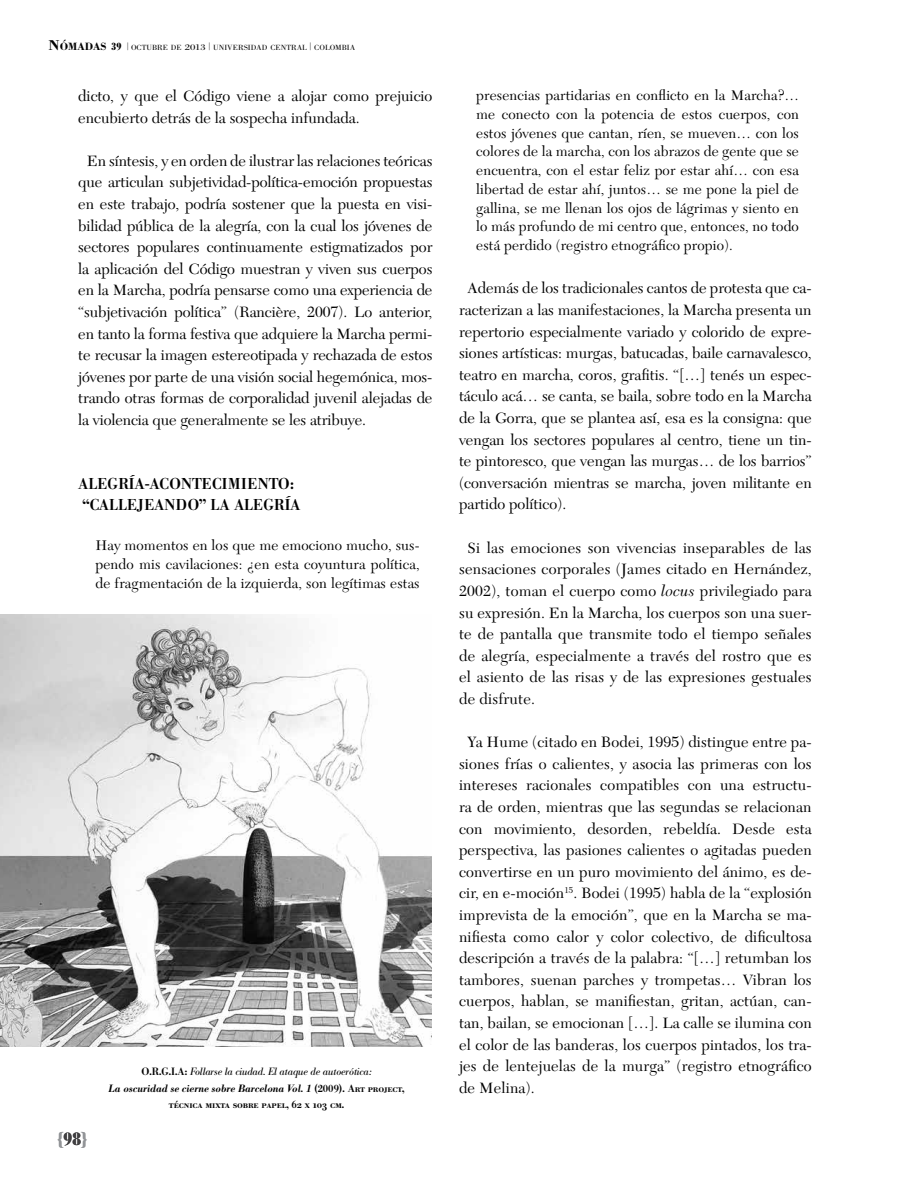
<style>
.page{position:relative;width:915px;height:1191px;background:#fff}
.page>*{position:absolute;margin:0;border:0;box-sizing:border-box;transform-origin:0 0}
.t1{font:700 condensed 18px "Bodoni BE";color:#939598}
.t2{font:15.6px/21.6px "New Caledonia LT Std";color:#000;text-align:justify}
.t3{font:500 15.6px/21px "Bodoni BE";letter-spacing:.02em;color:#000;scale:.95 1}
.t4{font:14.55px/18.8px "New Caledonia LT Std";letter-spacing:.01em;color:#000;text-align:justify}
.t5{font:italic 10.5px/16.5px "Bodoni BE";letter-spacing:-.01em;color:#000;text-align:center}
.t6{font:10.5px "Bodoni BE Medium SC";letter-spacing:-.01em;color:#000}
.t7{font:7.8px "Bodoni";color:#000;scale:1.09 1}
.s1{font-weight:700;font-size:14.7px}
.s2{font-weight:700;font-size:10.95px}
.s3{font-family:"Bodoni BE";font-weight:700;font-stretch:condensed;font-size:10.5px}
.s4{font-size:11.1px}
.s5{font-size:8.55px}
.s6{color:#414042}
.s7{font-weight:500;font-style:normal}
.s8{font-weight:500}
.s9{font-family:"Bodoni BE Medium SC";font-style:normal}
.s10{font-style:italic}
</style>
<div class="page">
<img style="left:0;top:614px;width:431px;height:432px">
<p class="t7" style="left:48px;top:43px;width:283px"><span class="s1">N</span><span class="s2">ÓMADAS</span> <span class="s3">39</span> <span class="s4">|</span> OCTUBRE DE <span class="s5">2013</span> <span class="s4">|</span> UNIVERSIDAD CENTRAL <span class="s4">|</span> COLOMBIA</p>
<p class="t2" style="left:78px;top:85px;width:355px">dicto, y que el Código viene a alojar como prejuicio encubierto detrás de la sospecha infundada.</p>
<p class="t2" style="left:78px;top:150px;width:355px;text-indent:9px">En síntesis, y en orden de ilustrar las relaciones teóricas que articulan subjetividad-política-emoción propuestas en este trabajo, podría sostener que la puesta en visi&shy;bilidad pública de la alegría, con la cual los jóvenes de sectores populares continuamente estigmatizados por la aplicación del Código muestran y viven sus cuerpos en la Marcha, podría pensarse como una experiencia de “subjetivación política” (Rancière, 2007). Lo anterior, en tanto la forma festiva que adquiere la Marcha permi&shy;te recusar la imagen estereotipada y rechazada de estos jóvenes por parte de una visión social hegemónica, mos&shy;trando otras formas de corporalidad juvenil alejadas de la violencia que generalmente se les atribuye.</p>
<p class="t3" style="left:78px;top:473px;width:235px">ALEGRÍA-ACONTECIMIENTO: “CALLEJEAND O” LA ALEGRÍA</p>
<p class="t4" style="left:95px;top:536px;width:325px">Hay momentos en los que me emociono mucho, sus&shy;pendo mis cavilaciones: ¿en esta coyuntura política, de fragmentación de la izquierda, son legítimas estas</p>
<p class="t1" style="left:57px;top:1128px;width:32px">{<span class="s6">98</span>}</p>
<p class="t5" style="left:109px;top:1064px;width:297px"><span class="s7">O.R.G.I.A:</span> Follarse la ciudad. El ataque de autoerótica:<br><span class="s8">La oscuridad se cierne sobre Barcelona Vol. 1</span> <span class="s7">(2009).</span> <span class="s9">Art project,</span></p>
<p class="t6" style="left:169px;top:1098px;width:177px">técnica mixta sobre papel, 62 x 103 cm.</p>
<p class="t4" style="left:476px;top:86px;width:324px">presencias partidarias en conflicto en la Marcha?… me conecto con la potencia de estos cuerpos, con estos jóvenes que cantan, ríen, se mueven… con los colores de la marcha, con los abrazos de gente que se encuentra, con el estar feliz por estar ahí… con esa libertad de estar ahí, juntos… se me pone la piel de gallina, se me llenan los ojos de lágrimas y siento en lo más profundo de mi centro que, entonces, no todo está perdido (registro etnográfico propio).</p>
<p class="t2" style="left:459px;top:278px;width:354px;text-indent:9px">Además de los tradicionales cantos de protesta que ca&shy;racterizan a las manifestaciones, la Marcha presenta un repertorio especialmente variado y colorido de expre&shy;siones artísticas: murgas, batucadas, baile carnavalesco, teatro en marcha, coros, grafitis. “[…] tenés un espec&shy;táculo acá… se canta, se baila, sobre todo en la Marcha de la Gorra, que se plantea así, esa es la consigna: que vengan los sectores populares al centro, tiene un tin&shy;te pintoresco, que vengan las murgas… de los barrios” (conversación mientras se marcha, joven militante en partido político).</p>
<p class="t2" style="left:459px;top:537px;width:354px;text-indent:9px">Si las emociones son vivencias inseparables de las sensaciones corporales (James citado en Hernández, 2002), toman el cuerpo como <span class="s10">locus</span> privilegiado para su expresión. En la Marcha, los cuerpos son una suer&shy;te de pantalla que transmite todo el tiempo señales de alegría, especialmente a través del rostro que es el asiento de las risas y de las expresiones gestuales de disfrute.</p>
<p class="t2" style="left:459px;top:731px;width:354px;text-indent:9px">Ya Hume (citado en Bodei, 1995) distingue entre pa&shy;siones frías o calientes, y asocia las primeras con los intereses racionales compatibles con una estructu&shy;ra de orden, mientras que las segundas se relacionan con movimiento, desorden, rebeldía. Desde esta perspectiva, las pasiones calientes o agitadas pueden convertirse en un puro movimiento del ánimo, es de&shy;cir, en e-moción<sup>15</sup>. Bodei (1995) habla de la “explosión imprevista de la emoción”, que en la Marcha se ma&shy;nifiesta como calor y color colectivo, de dificultosa descripción a través de la palabra: “[…] retumban los tambores, suenan parches y trompetas… Vibran los cuerpos, hablan, se manifiestan, gritan, actúan, can&shy;tan, bailan, se emocionan […]. La calle se ilumina con el color de las banderas, los cuerpos pintados, los tra&shy;jes de lentejuelas de la murga” (registro etnográfico de Melina).</p>
</div>
